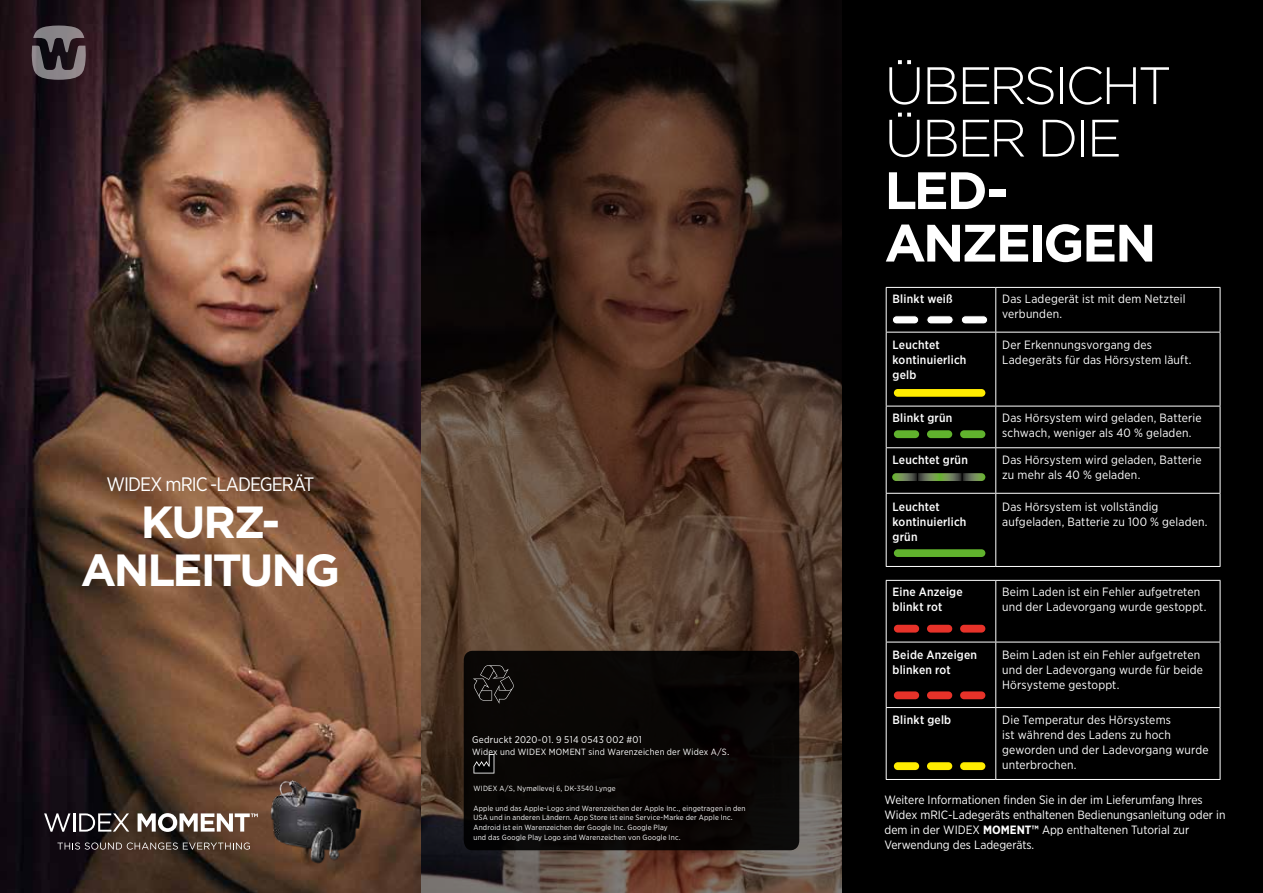
<style>
.page{position:relative;width:1263px;height:893px;background:#000}
.page>*{position:absolute;margin:0;border:0;box-sizing:border-box;transform-origin:0 0}
.t1{font:300 52.5px/52.5px "Gotham";letter-spacing:-.055em;color:#fff}
.t2{font:700 52.5px/52.5px "Gotham";letter-spacing:-.05em;color:#fff}
.t3{font:700 45px/48px "Gotham";letter-spacing:-.05em;color:#fff;text-align:center}
.t4{font:19.5px "Gotham Narrow";letter-spacing:-.05em;color:#fff}
.t5{font:12px/15px "Gotham Narrow";letter-spacing:.01em;color:#fff}
.t6{font:500 12px/15px "Gotham Narrow";letter-spacing:.015em;color:#fff}
.t7{font:9.75px "Gotham Narrow";letter-spacing:.025em;color:#fff}
.t8{font:9px "Gotham Narrow";letter-spacing:.025em;color:#fff}
.t9{font:7.5px/9.8px "Gotham Narrow";letter-spacing:.025em;color:#fff}
.s1{font-weight:700}
</style>
<div class="page">
<img style="left:0;top:0;width:842px;height:893px">
<div style="left:464px;top:651px;width:335px;height:199px;background:#090705"></div>
<hr style="left:886px;top:287px;width:110px;height:1px;background:#fff">
<hr style="left:886px;top:288px;width:1px;height:44px;background:#fff">
<hr style="left:996px;top:287px;width:224px;height:1px;background:#fff">
<hr style="left:995px;top:288px;width:1px;height:44px;background:#fff">
<hr style="left:1220px;top:288px;width:1px;height:44px;background:#fff">
<hr style="left:886px;top:332px;width:110px;height:1px;background:#fff">
<hr style="left:886px;top:332px;width:1px;height:74px;background:#fff">
<hr style="left:996px;top:332px;width:224px;height:1px;background:#fff">
<hr style="left:995px;top:332px;width:1px;height:74px;background:#fff">
<hr style="left:1220px;top:332px;width:1px;height:74px;background:#fff">
<hr style="left:886px;top:406px;width:110px;height:1px;background:#fff">
<hr style="left:886px;top:406px;width:1px;height:41px;background:#fff">
<hr style="left:996px;top:406px;width:224px;height:1px;background:#fff">
<hr style="left:995px;top:406px;width:1px;height:41px;background:#fff">
<hr style="left:1220px;top:406px;width:1px;height:41px;background:#fff">
<hr style="left:886px;top:447px;width:110px;height:1px;background:#fff">
<hr style="left:886px;top:448px;width:1px;height:45px;background:#fff">
<hr style="left:996px;top:447px;width:224px;height:1px;background:#fff">
<hr style="left:995px;top:448px;width:1px;height:45px;background:#fff">
<hr style="left:1220px;top:448px;width:1px;height:45px;background:#fff">
<hr style="left:886px;top:493px;width:110px;height:1px;background:#fff">
<hr style="left:886px;top:494px;width:1px;height:72px;background:#fff">
<hr style="left:996px;top:493px;width:224px;height:1px;background:#fff">
<hr style="left:995px;top:494px;width:1px;height:72px;background:#fff">
<hr style="left:1220px;top:494px;width:1px;height:72px;background:#fff">
<hr style="left:886px;top:566px;width:110px;height:1px;background:#fff">
<hr style="left:996px;top:566px;width:224px;height:1px;background:#fff">
<hr style="left:886px;top:580px;width:110px;height:1px;background:#fff">
<hr style="left:886px;top:581px;width:1px;height:61px;background:#fff">
<hr style="left:996px;top:580px;width:224px;height:1px;background:#fff">
<hr style="left:995px;top:581px;width:1px;height:61px;background:#fff">
<hr style="left:1220px;top:581px;width:1px;height:61px;background:#fff">
<hr style="left:886px;top:642px;width:110px;height:1px;background:#fff">
<hr style="left:886px;top:642px;width:1px;height:65px;background:#fff">
<hr style="left:996px;top:642px;width:224px;height:1px;background:#fff">
<hr style="left:995px;top:642px;width:1px;height:65px;background:#fff">
<hr style="left:1220px;top:642px;width:1px;height:65px;background:#fff">
<hr style="left:886px;top:707px;width:110px;height:1px;background:#fff">
<hr style="left:886px;top:708px;width:1px;height:71px;background:#fff">
<hr style="left:996px;top:707px;width:224px;height:1px;background:#fff">
<hr style="left:995px;top:708px;width:1px;height:71px;background:#fff">
<hr style="left:1220px;top:708px;width:1px;height:71px;background:#fff">
<hr style="left:886px;top:779px;width:110px;height:1px;background:#fff">
<hr style="left:996px;top:779px;width:224px;height:1px;background:#fff">
<div style="left:894px;top:389px;width:91px;height:8px;background:#ffec00;border-radius:4px"></div>
<div style="left:961px;top:316px;width:27px;height:8px;background:#fff;border-radius:4px"></div>
<div style="left:961px;top:316px;width:27px;height:8px;border:1px solid #000;border-radius:4px"></div>
<div style="left:892px;top:316px;width:27px;height:8px;background:#fff;border-radius:4px"></div>
<div style="left:892px;top:316px;width:27px;height:8px;border:1px solid #000;border-radius:4px"></div>
<div style="left:927px;top:316px;width:26px;height:8px;background:#fff;border-radius:4px"></div>
<div style="left:927px;top:316px;width:26px;height:8px;border:1px solid #000;border-radius:4px"></div>
<div style="left:960px;top:430px;width:25px;height:8px;background:#60b22d;border-radius:4px"></div>
<div style="left:894px;top:430px;width:25px;height:8px;background:#60b22d;border-radius:4px"></div>
<div style="left:927px;top:430px;width:25px;height:8px;background:#60b22d;border-radius:4px"></div>
<svg style="left:892px;top:473px;width:93px;height:8px"></svg>
<div style="left:894px;top:549px;width:91px;height:8px;background:#60b22d;border-radius:4px"></div>
<div style="left:960px;top:625px;width:25px;height:8px;background:#e73229;border-radius:4px"></div>
<div style="left:894px;top:625px;width:25px;height:8px;background:#e73229;border-radius:4px"></div>
<div style="left:927px;top:625px;width:25px;height:8px;background:#e73229;border-radius:4px"></div>
<div style="left:960px;top:691px;width:25px;height:8px;background:#e73229;border-radius:4px"></div>
<div style="left:894px;top:691px;width:25px;height:8px;background:#e73229;border-radius:4px"></div>
<div style="left:927px;top:691px;width:25px;height:8px;background:#e73229;border-radius:4px"></div>
<div style="left:960px;top:762px;width:25px;height:8px;background:#ffec00;border-radius:4px"></div>
<div style="left:894px;top:762px;width:25px;height:8px;background:#ffec00;border-radius:4px"></div>
<div style="left:927px;top:762px;width:25px;height:8px;background:#ffec00;border-radius:4px"></div>
<svg style="left:473px;top:754px;width:21px;height:19px"></svg>
<svg style="left:473px;top:665px;width:41px;height:39px"></svg>
<svg style="left:32px;top:26px;width:54px;height:54px;background:#595156"></svg>
<img style="left:211px;top:763px;width:189px;height:126px">
<svg style="left:57px;top:842px;width:193px;height:8px;background:#61544e"></svg>
<svg style="left:44px;top:813px;width:85px;height:19px"></svg>
<svg style="left:138px;top:813px;width:120px;height:19px;background:#a1958d"></svg>
<h3 class="t4" style="left:107px;top:472px;width:209px">WIDEX mRIC -LADEGERÄT</h3>
<h2 class="t3" style="left:81px;top:498px;width:261px">KURZ-<br>ANLEITUNG</h2>
<p class="t7" style="left:472px;top:733px;width:171px">Gedruckt 2020-01. 9 514 0543 002 #01</p>
<p class="t8" style="left:472px;top:746px;width:259px">Widex und WIDEX MOMENT sind Warenzeichen der Widex A/S.</p>
<p class="t9" style="left:473px;top:783px;width:144px">WIDEX A/S, Nymøllevej 6, DK-3540 Lynge</p>
<p class="t9" style="left:473px;top:803px;width:274px">Apple und das Apple-Logo sind Warenzeichen der Apple Inc., eingetragen in den USA und in anderen Ländern. App Store ist eine Service-Marke der Apple Inc.<br>Android ist ein Warenzeichen der Google Inc. Google Play<br>und das Google Play Logo sind Warenzeichen von Google Inc.</p>
<h1 class="t1" style="left:884px;top:58px;width:289px">ÜBERSICHT<br>ÜBER DIE</h1>
<h1 class="t2" style="left:884px;top:164px;width:273px">LED-<br>ANZEIGEN</h1>
<p class="t6" style="left:892px;top:291px;width:62px">Blinkt weiß</p>
<p class="t5" style="left:1002px;top:291px;width:185px">Das Ladegerät ist mit dem Netzteil verbunden.</p>
<p class="t6" style="left:892px;top:337px;width:75px">Leuchtet kontinuierlich gelb</p>
<p class="t5" style="left:1002px;top:337px;width:191px">Der Erkennungsvorgang des<br>Ladegeräts für das Hörsystem läuft.</p>
<p class="t6" style="left:892px;top:410px;width:61px">Blinkt grün</p>
<p class="t5" style="left:1002px;top:410px;width:201px">Das Hörsystem wird geladen, Batterie schwach, weniger als 40 % geladen.</p>
<p class="t6" style="left:892px;top:452px;width:77px">Leuchtet grün</p>
<p class="t5" style="left:1002px;top:452px;width:201px">Das Hörsystem wird geladen, Batterie zu mehr als 40 % geladen.</p>
<p class="t6" style="left:892px;top:499px;width:75px">Leuchtet kontinuierlich grün</p>
<p class="t5" style="left:1002px;top:499px;width:207px">Das Hörsystem ist vollständig aufgeladen, Batterie zu 100 % geladen.</p>
<p class="t6" style="left:892px;top:584px;width:72px">Eine Anzeige blinkt rot</p>
<p class="t5" style="left:1002px;top:584px;width:206px">Beim Laden ist ein Fehler aufgetreten und der Ladevorgang wurde gestoppt.</p>
<p class="t6" style="left:892px;top:647px;width:86px">Beide Anzeigen blinken rot</p>
<p class="t5" style="left:1002px;top:647px;width:202px">Beim Laden ist ein Fehler aufgetreten und der Ladevorgang wurde für beide<br>Hörsysteme gestoppt.</p>
<p class="t6" style="left:892px;top:712px;width:60px">Blinkt gelb</p>
<p class="t5" style="left:1002px;top:712px;width:208px">Die Temperatur des Hörsystems<br>ist während des Ladens zu hoch geworden und der Ladevorgang wurde unterbrochen.</p>
<p class="t5" style="left:884px;top:792px;width:342px">Weitere Informationen finden Sie in der im Lieferumfang Ihres Widex mRIC-Ladegeräts enthaltenen Bedienungsanleitung oder in dem in der WIDEX <span class="s1">MOMENT™</span> App enthaltenen Tutorial zur Verwendung des Ladegeräts.</p>
</div>
